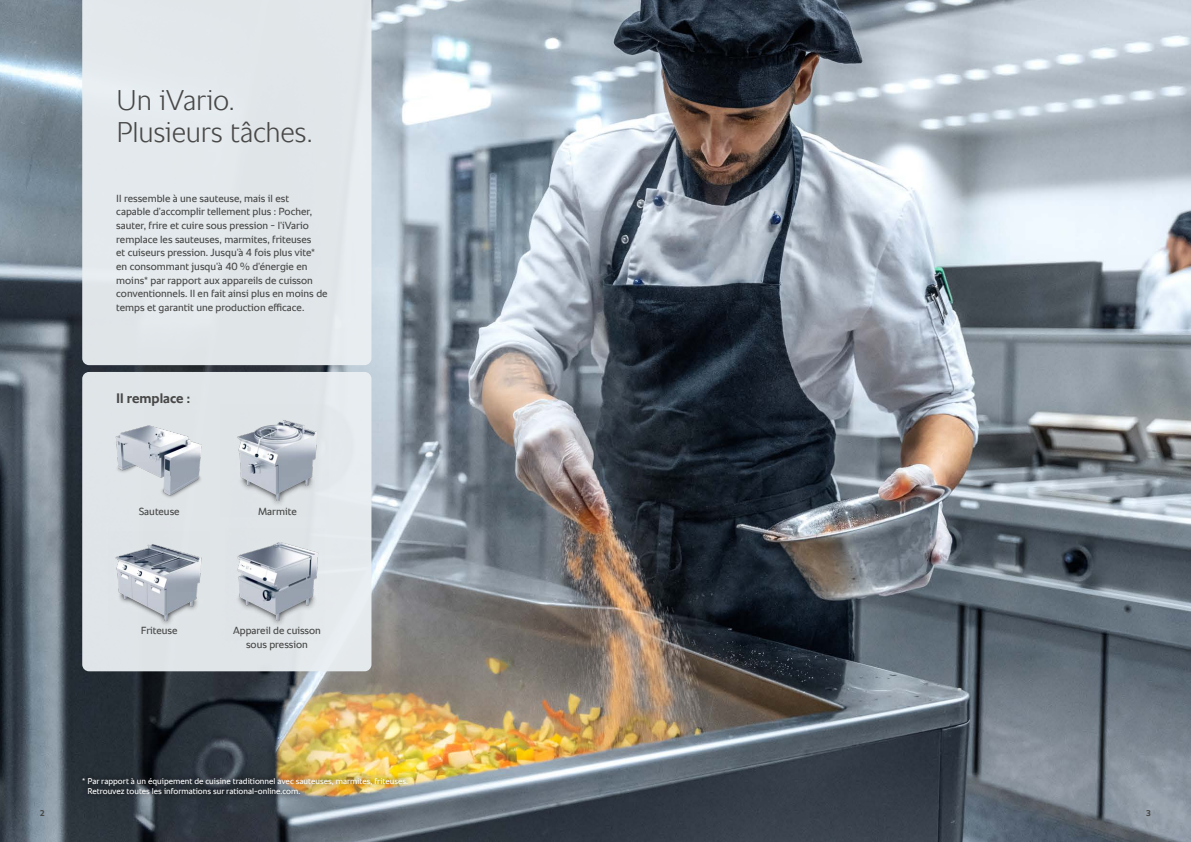
<style>
.page{position:relative;width:1191px;height:842px;background:#fff}
.page>*{position:absolute;margin:0;border:0;box-sizing:border-box;transform-origin:0 0}
.t1{font:300 29px/32px "RATIONAL Sans TT";letter-spacing:-.01em;color:#484847}
.t2{font:700 14px "RATIONAL Sans TT";color:#484847}
.t3{font:10.5px/13.6px "RATIONAL Sans TT";color:#484847}
.t4{font:8.5px/10.2px "RATIONAL Sans TT";color:#fff}
.t5{font:700 8.5px "RATIONAL Sans TT";color:#484847}
</style>
<div class="page">
<img style="left:0;top:0;width:1191px;height:842px">
<div style="left:82px;top:0;width:289px;height:365px;background:#e2e7ea"></div>
<div style="left:82px;top:372px;width:289px;height:299px;background:#e0e5e8;border-radius:7px"></div>
<img style="left:237px;top:542px;width:81px;height:83px">
<img style="left:237px;top:420px;width:80px;height:84px">
<img style="left:115px;top:425px;width:87px;height:73px">
<img style="left:115px;top:544px;width:87px;height:80px">
<div style="left:77px;top:772px;width:336px;height:28px;background:#000;opacity:.75"></div>
<h1 class="t1" style="left:116px;top:85px;width:198px">Un iVario.<br>Plusieurs tâches.</h1>
<p class="t3" style="left:116px;top:192px;width:213px">Il ressemble à une sauteuse, mais il est<br>capable d’accomplir tellement plus : Pocher, sauter, frire et cuire sous pression - l’iVario remplace les sauteuses, marmites, friteuses<br>et cuiseurs pression. Jusqu’à 4 fois plus vite* en consommant jusqu’à 40 % d’énergie en moins* par rapport aux appareils de cuisson conventionnels. Il en fait ainsi plus en moins de temps et garantit une production efficace.</p>
<h2 class="t2" style="left:116px;top:388px;width:75px">Il remplace :</h2>
<p class="t3" style="left:139px;top:504px;width:42px">Sauteuse</p>
<p class="t3" style="left:258px;top:504px;width:40px">Marmite</p>
<p class="t3" style="left:141px;top:624px;width:38px">Friteuse</p>
<p class="t3" style="left:233px;top:624px;width:89px;text-align:center">Appareil de cuisson sous pression</p>
<p class="t4" style="left:87px;top:776px;width:322px;text-indent:-5px">* Par rapport à un équipement de cuisine traditionnel avec sauteuses, marmites, friteuses.<br>Retrouvez toutes les informations sur rational-online.com.</p>
<p class="t5" style="left:40px;top:807px;width:7px">2</p>
<p class="t5" style="left:1146px;top:807px;width:7px">3</p>
</div>
